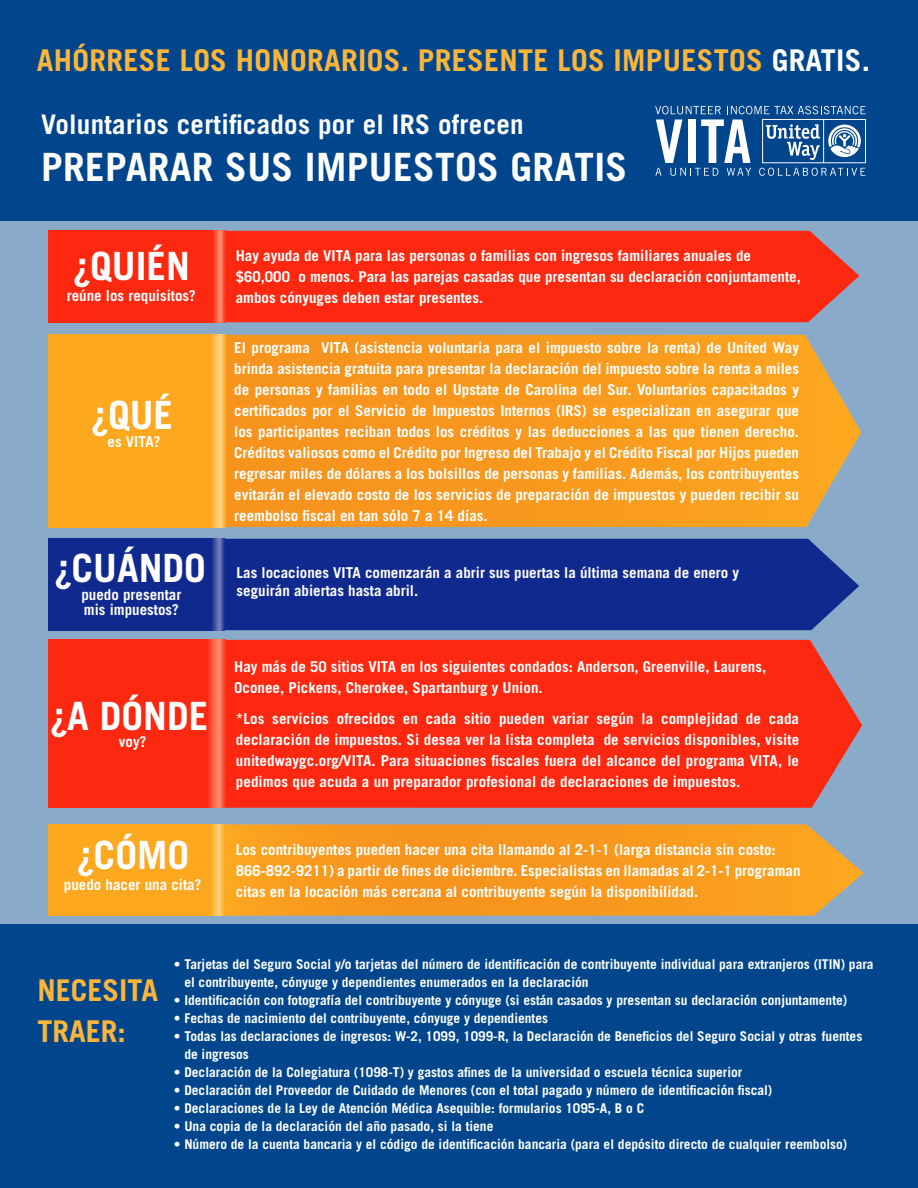
<style>
.page{position:relative;width:918px;height:1188px;background:#fff}
.page>*{position:absolute;margin:0;border:0;box-sizing:border-box;transform-origin:0 0}
.t1{font:700 39px "Trade Gothic";letter-spacing:.005em;color:#fff}
.t2{font:700 30px "Trade Gothic";letter-spacing:.01em;color:#fcb53b}
.t3{font:700 27px "Trade Gothic";letter-spacing:.01em;color:#fff}
.t4{font:700 15px/21px "Trade Gothic";color:#fff}
.t5{font:700 13.5px "Trade Gothic";color:#fff}
.s1{color:#fff}
</style>
<div class="page">
<div style="left:0;top:209px;width:918px;height:789px;background:#8aaaca"></div>
<div style="left:0;top:0;width:918px;height:220px;background:#01468c"></div>
<svg style="left:655px;top:106px;width:211px;height:70px"></svg>
<div style="left:0;top:924px;width:918px;height:264px;background:#01468c"></div>
<div style="left:225px;top:231px;width:634px;height:91px;background:#fd2810"></div>
<div style="left:49px;top:231px;width:176px;height:91px;background:#fd2810"></div>
<div style="left:224px;top:539px;width:635px;height:91px;background:#0f298f"></div>
<div style="left:49px;top:539px;width:175px;height:91px;background:#0f298f"></div>
<div style="left:226px;top:640px;width:636px;height:168px;background:#fd2810"></div>
<svg style="left:49px;top:640px;width:177px;height:168px;background:#fc2d15"></svg>
<svg style="left:224px;top:824px;width:640px;height:92px;background:#f39b26"></svg>
<svg style="left:49px;top:824px;width:175px;height:92px;background:#fda923"></svg>
<svg style="left:226px;top:335px;width:635px;height:192px;background:#f49a25"></svg>
<svg style="left:49px;top:335px;width:177px;height:192px;background:#fda923"></svg>
<p class="t2" style="left:37px;top:42px;width:835px">AHÓRRESE LOS HONORARIOS. PRESENTE LOS IMPUESTOS <span class="s1">GRATIS.</span></p>
<p class="t3" style="left:41px;top:108px;width:484px">Voluntarios certificados por el IRS ofrecen</p>
<p class="t1" style="left:41px;top:143px;width:588px">PREPARAR SUS IMPUESTOS GRATIS</p>
<p class="t1" style="left:73px;top:242px;width:119px">¿QUIÉN</p>
<p class="t4" style="left:67px;top:285px;width:131px">reúne los requisitos?</p>
<p class="t1" style="left:91px;top:391px;width:84px">¿QUÉ</p>
<p class="t4" style="left:108px;top:431px;width:54px">es VITA?</p>
<p class="t1" style="left:54px;top:544px;width:153px">¿CUÁNDO</p>
<p class="t4" style="left:81px;top:583px;width:101px">puedo presentar</p>
<p class="t4" style="left:84px;top:598px;width:96px">mis impuestos?</p>
<p class="t1" style="left:50px;top:692px;width:160px">¿A DÓNDE</p>
<p class="t4" style="left:119px;top:731px;width:29px">voy?</p>
<p class="t1" style="left:76px;top:831px;width:114px">¿CÓMO</p>
<p class="t4" style="left:64px;top:873px;width:139px">puedo hacer una cita?</p>
<p class="t4" style="left:236px;top:245px;width:567px">Hay ayuda de VITA para las personas o familias con ingresos familiares anuales de $60,000 o menos. Para las parejas casadas que presentan su declaración conjuntamente, ambos cónyuges deben estar presentes.</p>
<p class="t4" style="left:234px;top:336px;width:566px;text-align:justify">El programa VITA (asistencia voluntaria para el impuesto sobre la renta) de United Way brinda asistencia gratuita para presentar la declaración del impuesto sobre la renta a miles de personas y familias en todo el Upstate de Carolina del Sur. Voluntarios capacitados y certificados por el Servicio de Impuestos Internos (IRS) se especializan en asegurar que los participantes reciban todos los créditos y las deducciones a las que tienen derecho.<br>Créditos valiosos como el Crédito por Ingreso del Trabajo y el Crédito Fiscal por Hijos pueden regresar miles de dólares a los bolsillos de personas y familias. Además, los contribuyentes evitarán el elevado costo de los servicios de preparación de impuestos y pueden recibir su reembolso fiscal en tan sólo 7 a 14 días.</p>
<p class="t4" style="left:237px;top:564px;width:504px;line-height:18px">Las locaciones VITA comenzarán a abrir sus puertas la última semana de enero y seguirán abiertas hasta abril.</p>
<p class="t4" style="left:234px;top:656px;width:533px">Hay más de 50 sitios VITA en los siguientes condados: Anderson, Greenville, Laurens,</p>
<p class="t4" style="left:234px;top:677px;width:310px">Oconee, Pickens, Cherokee, Spartanburg y Union.</p>
<p class="t4" style="left:236px;top:708px;width:565px;text-align:justify">*Los servicios ofrecidos en cada sitio pueden variar según la complejidad de cada declaración de impuestos. Si desea ver la lista completa de servicios disponibles, visite unitedwaygc.org/VITA. Para situaciones fiscales fuera del alcance del programa VITA, le pedimos que acuda a un preparador profesional de declaraciones de impuestos.</p>
<p class="t4" style="left:236px;top:839px;width:542px">Los contribuyentes pueden hacer una cita llamando al 2-1-1 (larga distancia sin costo:</p>
<p class="t4" style="left:236px;top:860px;width:566px">866-892-9211) a partir de fines de diciembre. Especialistas en llamadas al 2-1-1 programan citas en la locación más cercana al contribuyente según la disponibilidad.</p>
<p class="t2" style="left:38px;top:972px;width:122px">NECESITA</p>
<p class="t2" style="left:38px;top:1013px;width:90px">TRAER:</p>
<p class="t5" style="left:174px;top:956px;width:701px">• Tarjetas del Seguro Social y/o tarjetas del número de identificación de contribuyente individual para extranjeros (ITIN) para</p>
<p class="t5" style="left:184px;top:974px;width:406px">el contribuyente, cónyuge y dependientes enumerados en la declaración</p>
<p class="t5" style="left:174px;top:992px;width:675px">• Identificación con fotografía del contribuyente y cónyuge (si están casados y presentan su declaración conjuntamente)</p>
<p class="t5" style="left:174px;top:1010px;width:376px">• Fechas de nacimiento del contribuyente, cónyuge y dependientes</p>
<p class="t5" style="left:174px;top:1028px;width:690px">• Todas las declaraciones de ingresos: W-2, 1099, 1099-R, la Declaración de Beneficios del Seguro Social y otras fuentes</p>
<p class="t5" style="left:184px;top:1046px;width:66px">de ingresos</p>
<p class="t5" style="left:174px;top:1064px;width:570px">• Declaración de la Colegiatura (1098-T) y gastos afines de la universidad o escuela técnica superior</p>
<p class="t5" style="left:174px;top:1082px;width:600px">• Declaración del Proveedor de Cuidado de Menores (con el total pagado y número de identificación fiscal)</p>
<p class="t5" style="left:174px;top:1100px;width:472px">• Declaraciones de la Ley de Atención Médica Asequible: formularios 1095-A, B o C</p>
<p class="t5" style="left:174px;top:1118px;width:321px">• Una copia de la declaración del año pasado, si la tiene</p>
<p class="t5" style="left:174px;top:1136px;width:675px">• Número de la cuenta bancaria y el código de identificación bancaria (para el depósito directo de cualquier reembolso)</p>
</div>
